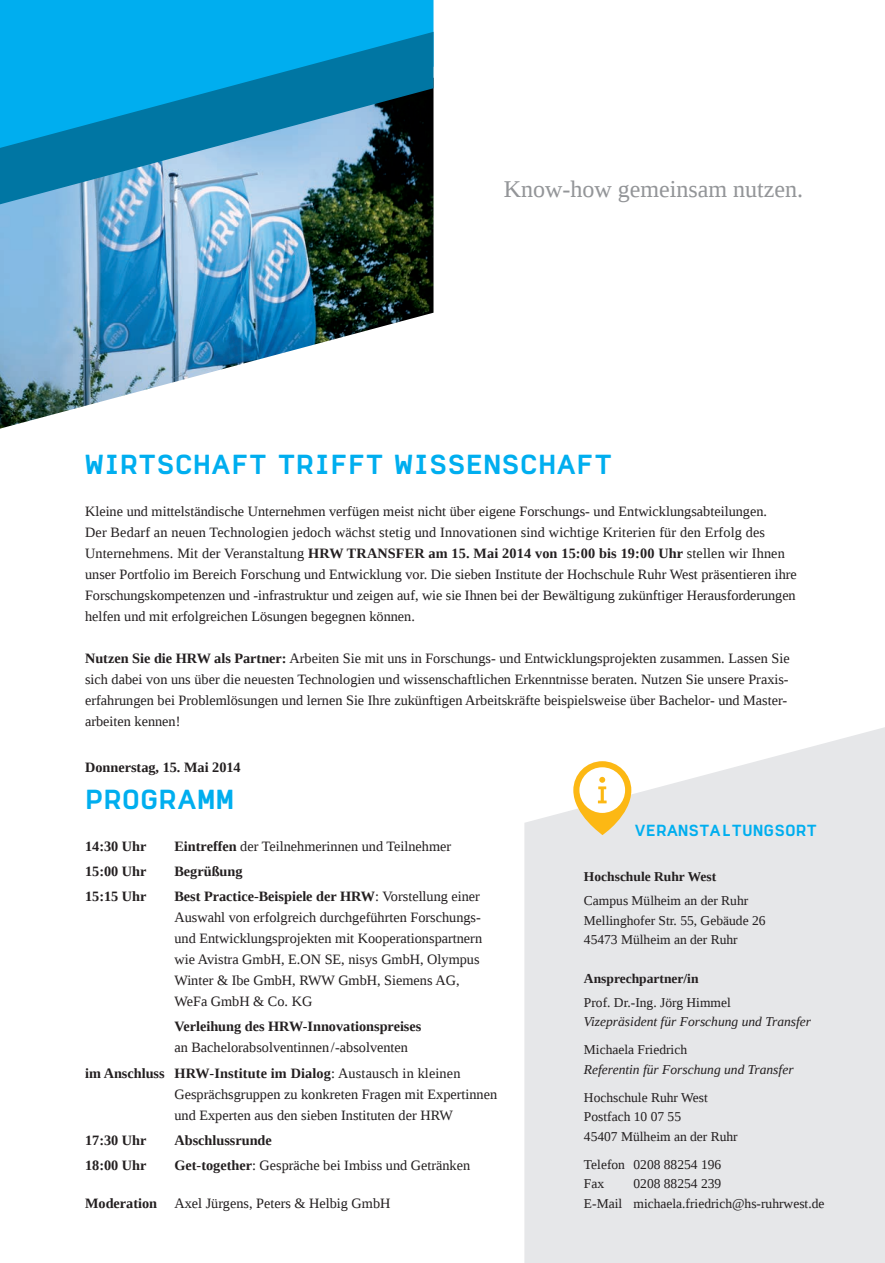
<style>
.page{position:relative;width:885px;height:1263px;background:#fff}
.page>*{position:absolute;margin:0;border:0;box-sizing:border-box;transform-origin:0 0}
.t1{font:27px "Normetica C";letter-spacing:-.005em;color:#00aeef}
.t2{font:24px "Liberation Serif";color:#939598}
.t3{font:15.75px "Normetica C";color:#00aeef}
.t4{font:14.25px/21px "Liberation Serif";color:#231f20}
.t5{font:700 14.25px "Liberation Serif";color:#231f20}
.t6{font:13.5px/19.5px "Liberation Serif";color:#231f20}
.t7{font:italic 13.5px "Liberation Serif";color:#231f20}
.t8{font:700 13.5px "Liberation Serif";color:#231f20}
.s1{font-weight:700}
</style>
<div class="page">
<svg style="left:524px;top:727px;width:360px;height:536px;background:#e8e8ea"></svg>
<svg style="left:573px;top:761px;width:58px;height:74px;background:#f6c650"></svg>
<div style="left:579px;top:767px;width:46px;height:46px;background:#fff;border-radius:50%"></div>
<svg style="left:598px;top:777px;width:8px;height:26px"></svg>
<img style="left:0;top:0;width:433px;height:420px">
<svg style="left:0;top:32px;width:433px;height:172px;background:#2490bb"></svg>
<h2 class="t2" style="left:503px;top:174px;width:301px">Know-how gemeinsam nutzen.</h2>
<h1 class="t1" style="left:85px;top:447px;width:529px">WIRTSCHAFT TRIFFT WISSENSCHAFT</h1>
<p class="t4" style="left:85px;top:501px;width:713px">Kleine und mittelständische Unternehmen verfügen meist nicht über eigene Forschungs- und Entwicklungsabteilungen.<br>Der Bedarf an neuen Technologien jedoch wächst stetig und Innovationen sind wichtige Kriterien für den Erfolg des Unternehmens. Mit der Veranstaltung <span class="s1">HRW TRANSFER am 15. Mai 2014 von 15:00 bis 19:00 Uhr</span> stellen wir Ihnen unser Portfolio im Bereich Forschung und Entwicklung vor. Die sieben Institute der Hochschule Ruhr West präsentieren ihre Forschungskompetenzen und -infrastruktur und zeigen auf, wie sie Ihnen bei der Bewältigung zukünftiger Herausforderungen helfen und mit erfolgreichen Lösungen begegnen können.</p>
<p class="t4" style="left:85px;top:648px;width:706px"><span class="s1">Nutzen Sie die HRW als Partner:</span> Arbeiten Sie mit uns in Forschungs- und Entwicklungsprojekten zusammen. Lassen Sie sich dabei von uns über die neuesten Technologien und wissenschaftlichen Erkenntnisse beraten. Nutzen Sie unsere Praxis&shy;erfahrungen bei Problemlösungen und lernen Sie Ihre zukünftigen Arbeitskräfte beispielsweise über Bachelor- und Master&shy;arbeiten kennen!</p>
<p class="t5" style="left:85px;top:757px;width:157px">Donnerstag, 15. Mai 2014</p>
<h1 class="t1" style="left:85px;top:782px;width:151px">PROGRAMM</h1>
<p class="t5" style="left:85px;top:836px;width:63px">14:30 Uhr</p>
<p class="t4" style="left:174px;top:835px;width:278px"><span class="s1">Eintreffen</span> der Teilnehmerinnen und Teilnehmer</p>
<p class="t5" style="left:85px;top:861px;width:63px">15:00 Uhr</p>
<p class="t5" style="left:174px;top:861px;width:70px">Begrüßung</p>
<p class="t5" style="left:85px;top:887px;width:63px">15:15 Uhr</p>
<p class="t4" style="left:174px;top:886px;width:309px"><span class="s1">Best Practice-Beispiele der HRW</span>: Vorstellung einer Auswahl von erfolgreich durchgeführten Forschungs&shy;und Entwicklungsprojekten mit Kooperationspartnern wie Avistra GmbH, E.ON SE, nisys GmbH, Olympus Winter &amp; Ibe GmbH, RWW GmbH, Siemens AG, WeFa GmbH &amp; Co. KG</p>
<p class="t5" style="left:174px;top:1017px;width:248px">Verleihung des HRW-Innovationspreises</p>
<p class="t4" style="left:85px;top:1035px;width:377px;line-height:25.2px;text-indent:89px">an Bachelorabsolventinnen/-absolventen<br><span class="s1">im Anschluss HRW-Institute im Dialog</span>: Austausch in kleinen</p>
<p class="t4" style="left:174px;top:1083px;width:324px">Gesprächsgruppen zu konkreten Fragen mit Expertinnen und Experten aus den sieben Instituten der HRW</p>
<p class="t5" style="left:85px;top:1130px;width:63px">17:30 Uhr</p>
<p class="t5" style="left:174px;top:1130px;width:99px">Abschlussrunde</p>
<p class="t5" style="left:85px;top:1156px;width:63px">18:00 Uhr</p>
<p class="t4" style="left:174px;top:1155px;width:297px"><span class="s1">Get-together</span>: Gespräche bei Imbiss und Getränken</p>
<p class="t4" style="left:85px;top:1193px;width:307px"><span class="s1">Moderation</span> Axel Jürgens, Peters &amp; Helbig GmbH</p>
<p class="t3" style="left:634px;top:821px;width:184px">VERANSTALTUNGSORT</p>
<p class="t8" style="left:584px;top:868px;width:134px">Hochschule Ruhr West</p>
<p class="t6" style="left:584px;top:891px;width:183px">Campus Mülheim an der Ruhr<br>Mellinghofer Str. 55, Gebäude 26<br>45473 Mülheim an der Ruhr</p>
<p class="t8" style="left:584px;top:969px;width:116px">Ansprechpartner/in</p>
<p class="t6" style="left:584px;top:992px;width:148px">Prof. Dr.-Ing. Jörg Himmel</p>
<p class="t7" style="left:584px;top:1013px;width:229px">Vizepräsident für Forschung und Transfer</p>
<p class="t6" style="left:584px;top:1040px;width:105px">Michaela Friedrich</p>
<p class="t7" style="left:584px;top:1061px;width:211px">Referentin für Forschung und Transfer</p>
<p class="t6" style="left:584px;top:1087px;width:155px">Hochschule Ruhr West<br>Postfach 10 07 55<br>45407 Mülheim an der Ruhr</p>
<p class="t6" style="left:584px;top:1154px;width:139px">Telefon 0208 88254 196<br>Fax</p>
<p class="t6" style="left:584px;top:1174px;width:242px;text-indent:50px">0208 88254 239<br>E-Mail michaela.friedrich@hs-ruhrwest.de</p>
</div>
